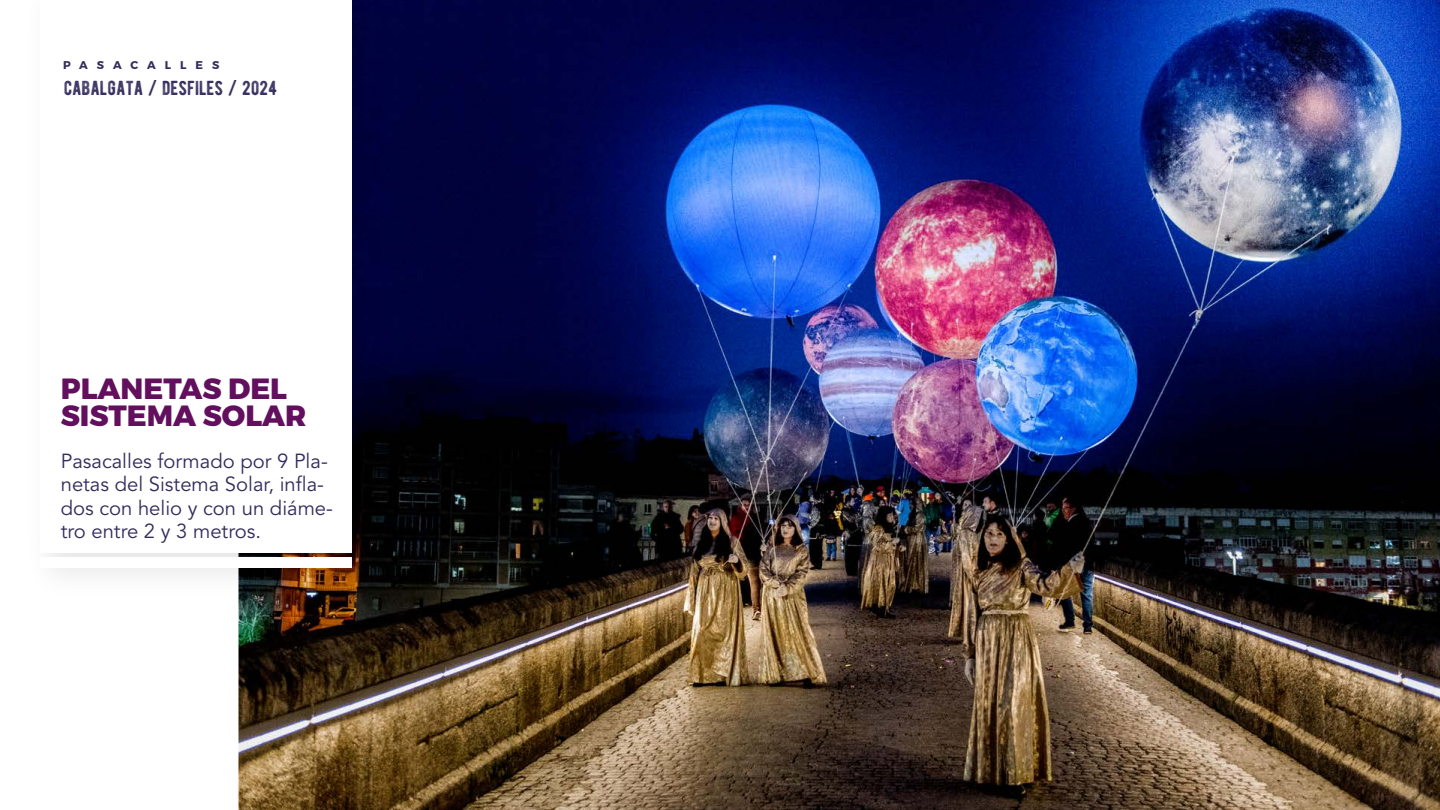
<style>
.page{position:relative;width:1440px;height:810px;background:#fff}
.page>*{position:absolute;margin:0;border:0;box-sizing:border-box;transform-origin:0 0}
.t1{font:800 29.25px/27px "Montserrat";color:#62105e}
.t2{font:20.25px/23.2px "Avenir LT Std";color:#332b5c}
.t3{font:20.25px "BERNIERDISTRESSED";color:#332b5c}
.t4{font:700 11.25px "Montserrat";letter-spacing:.795em;color:#332b5c}
</style>
<div class="page">
<img style="left:238px;top:0;width:1202px;height:810px">
<div style="left:23px;top:0;width:362px;height:601px;background:#000;opacity:.1"></div>
<div style="left:41px;top:0;width:311px;height:553px;background:#fff"></div>
<div style="left:41px;top:557px;width:311px;height:10px;background:#fff"></div>
<p class="t4" style="left:63px;top:58px;width:158px">PASACALLES</p>
<p class="t3" style="left:64px;top:78px;width:215px">CABALGATA / DESFILES / 2024</p>
<h1 class="t1" style="left:61px;top:376px;width:247px">PLANETAS DEL<br>SISTEMA SOLAR</h1>
<p class="t2" style="left:61px;top:450px;width:274px">Pasacalles formado por 9 Pla&shy;netas del Sistema Solar, infla&shy;dos con helio y con un diáme&shy;tro entre 2 y 3 metros.</p>
</div>
